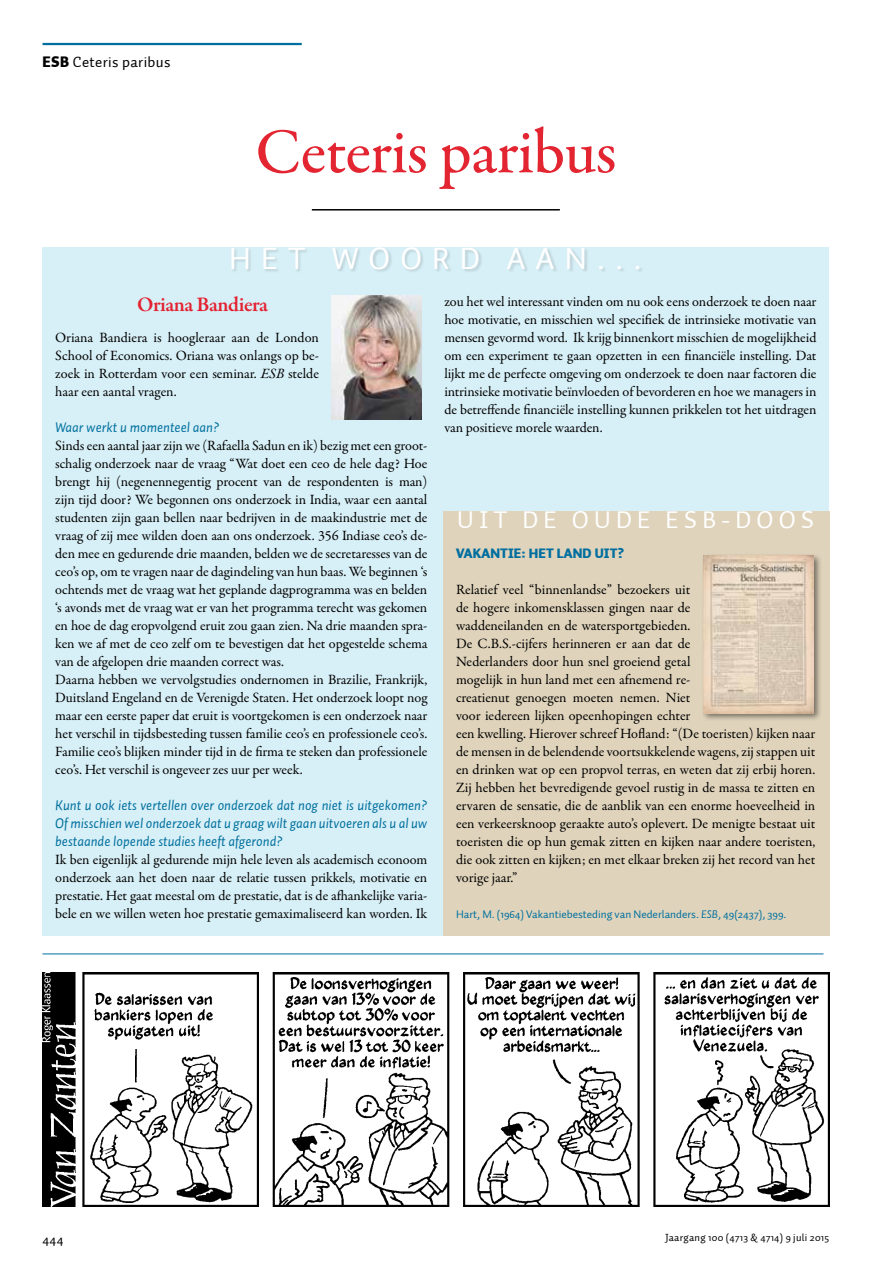
<style>
.page{position:relative;width:893px;height:1263px;background:#fff}
.page>*{position:absolute;margin:0;border:0;box-sizing:border-box;transform-origin:0 0}
.t1{font:500 64.5px "Garamond Premr Pro";letter-spacing:-.01em;color:#e32532}
.t2{font:31.5px "Auto 1";letter-spacing:.32em;color:#fff}
.t3{font:24.75px "Auto 1";letter-spacing:.21em;color:#fff}
.t4{font:600 21px "Garamond Premr Pro";letter-spacing:-.02em;color:#e42131}
.t5{font:15px "Auto 1";letter-spacing:.025em;color:#000}
.t6{font:14.25px/18px "Garamond Premr Pro";letter-spacing:-.005em;color:#000;text-align:justify}
.t7{font:italic 14.25px/18px "Auto 1";color:#00709f;text-align:justify}
.t8{font:900 13.5px "Auto 1";letter-spacing:.01em;color:#006e9f}
.t9{font:13.5px "Auto 1";color:#000}
.t10{font:11.25px "Auto 1";color:#00709f}
.t11{font:10.5px "Auto 1";letter-spacing:.025em;color:#000}
.s1{font-weight:900}
.s2{font-style:italic}
</style>
<div class="page">
<hr style="left:43px;top:43px;width:259px;height:2px;background:#006e9f">
<hr style="left:43px;top:954px;width:780px;height:1px;background:#006e9f">
<hr style="left:312px;top:209px;width:248px;height:2px;background:#000">
<div style="left:43px;top:247px;width:786px;height:689px;background:#d7eff6"></div>
<div style="left:231px;top:247px;width:413px;height:27px;background:#000;opacity:.13"></div>
<div style="left:443px;top:512px;width:386px;height:424px;background:#dfd3bb"></div>
<img style="left:43px;top:972px;width:786px;height:234px">
<img style="left:332px;top:296px;width:90px;height:123px">
<div style="left:701px;top:554px;width:121px;height:168px;background:#000;opacity:.49"></div>
<img style="left:703px;top:556px;width:111px;height:157px">
<p class="t5" style="left:43px;top:53px;width:130px"><span class="s1">ESB</span> Ceteris paribus</p>
<h1 class="t1" style="left:255px;top:113px;width:363px">Ceteris paribus</h1>
<h2 class="t2" style="left:229px;top:239px;width:414px">HET WOORD AAN...</h2>
<h3 class="t4" style="left:137px;top:291px;width:133px">Oriana Bandiera</h3>
<p class="t6" style="left:55px;top:329px;width:265px">Oriana Bandiera is hoogleraar aan de London School of Economics. Oriana was onlangs op be&shy;zoek in Rotterdam voor een seminar. <span class="s2">ESB</span> stelde haar een aantal vragen.</p>
<p class="t7" style="left:55px;top:418px;width:166px">Waar werkt u momenteel aan?</p>
<p class="t6" style="left:55px;top:437px;width:374px;text-align:left">Sinds een aantal jaar zijn we (Rafaella Sadun en ik) bezig met een groot&shy;schalig onderzoek naar de vraag “Wat doet een ceo de hele dag? Hoe brengt hij (negenennegentig procent van de respondenten is man) zijn tijd door? We begonnen ons onderzoek in India, waar een aantal studenten zijn gaan bellen naar bedrijven in de maakindustrie met de vraag of zij mee wilden doen aan ons onderzoek. 356 Indiase ceo’s de&shy;den mee en gedurende drie maanden, belden we de secretaresses van de ceo’s op, om te vragen naar de dagindeling van hun baas. We beginnen ‘s ochtends met de vraag wat het geplande dagprogramma was en belden ‘s avonds met de vraag wat er van het programma terecht was gekomen en hoe de dag eropvolgend eruit zou gaan zien. Na drie maanden spra&shy;ken we af met de ceo zelf om te bevestigen dat het opgestelde schema van de afgelopen drie maanden correct was.<br>Daarna hebben we vervolgstudies ondernomen in Brazilie, Frankrijk, Duitsland Engeland en de Verenigde Staten. Het onderzoek loopt nog maar een eerste paper dat eruit is voortgekomen is een onderzoek naar het verschil in tijdsbesteding tussen familie ceo’s en professionele ceo’s.<br>Familie ceo’s blijken minder tijd in de firma te steken dan professionele ceo’s. Het verschil is ongeveer zes uur per week.</p>
<p class="t7" style="left:55px;top:796px;width:374px">Kunt u ook iets vertellen over onderzoek dat nog niet is uitgekomen?<br>Of misschien wel onderzoek dat u graag wilt gaan uitvoeren als u al uw bestaande lopende studies heeft afgerond?</p>
<p class="t6" style="left:55px;top:851px;width:374px">Ik ben eigenlijk al gedurende mijn hele leven als academisch econoom onderzoek aan het doen naar de relatie tussen prikkels, motivatie en prestatie. Het gaat meestal om de prestatie, dat is de afhankelijke varia&shy;bele en we willen weten hoe prestatie gemaximaliseerd kan worden. Ik</p>
<p class="t6" style="left:444px;top:293px;width:374px">zou het wel interessant vinden om nu ook eens onderzoek te doen naar hoe motivatie, en misschien wel specifiek de intrinsieke motivatie van mensen gevormd word. Ik krijg binnenkort misschien de mogelijkheid om een experiment te gaan opzetten in een financiële instelling. Dat lijkt me de perfecte omgeving om onderzoek te doen naar factoren die intrinsieke motivatie beïnvloeden of bevorderen en hoe we managers in de betreffende financiële instelling kunnen prikkelen tot het uitdragen van positieve morele waarden.</p>
<h3 class="t3" style="left:457px;top:505px;width:359px">UIT DE OUDE ESB-DOOS</h3>
<p class="t8" style="left:456px;top:544px;width:169px">VAKANTIE: HET LAND UIT?</p>
<p class="t6" style="left:456px;top:581px;width:361px;text-align:left">Relatief veel “binnenlandse” bezoekers uit<br>de hogere inkomensklassen gingen naar de<br>waddeneilanden en de watersportgebieden.<br>De C.B.S.-cijfers herinneren er aan dat de<br>Nederlanders door hun snel groeiend getal<br>mogelijk in hun land met een afnemend re-<br>creatienut genoegen moeten nemen. Niet<br>voor iedereen lijken opeenhopingen echter<br>een kwelling. Hierover schreef Hofland: “(De toeristen) kijken naar de mensen in de belendende voortsukkelende wagens, zij stappen uit en drinken wat op een propvol terras, en weten dat zij erbij horen.<br>Zij hebben het bevredigende gevoel rustig in de massa te zitten en ervaren de sensatie, die de aanblik van een enorme hoeveelheid in een verkeersknoop geraakte auto’s oplevert. De menigte bestaat uit toeristen die op hun gemak zitten en kijken naar andere toeristen, die ook zitten en kijken; en met elkaar breken zij het record van het vorige jaar.”</p>
<p class="t10" style="left:456px;top:907px;width:332px">Hart, M. (1964) Vakantiebesteding van Nederlanders. <span class="s2">ESB</span>, 49(2437), 399.</p>
<p class="t9" style="left:43px;top:1231px;width:23px">444</p>
<p class="t11" style="left:665px;top:1231px;width:166px">Jaargang 100 (4713 &amp; 4714) 9 juli 2015</p>
</div>
